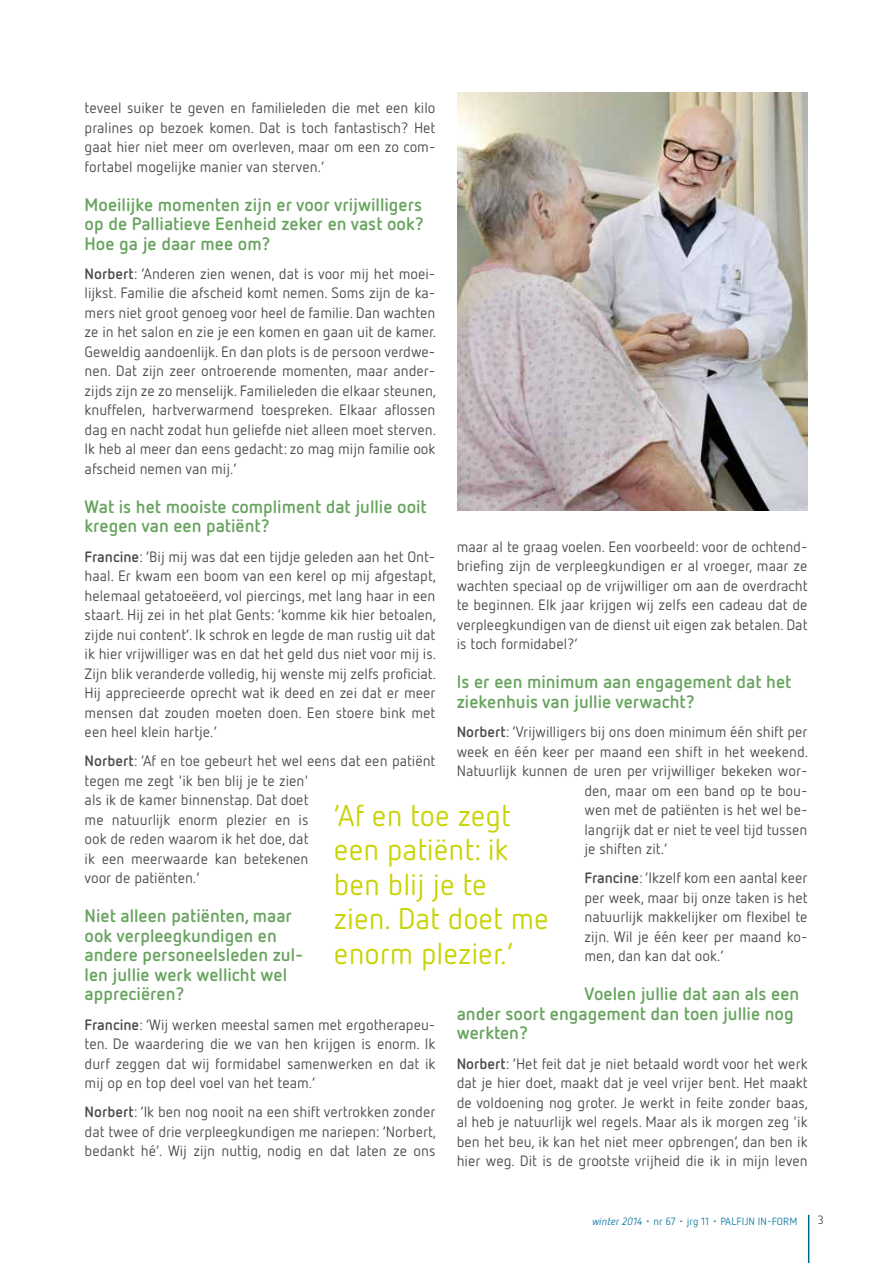
<style>
.page{position:relative;width:893px;height:1263px;background:#fff}
.page>*{position:absolute;margin:0;border:0;box-sizing:border-box;transform-origin:0 0}
.t1{font:30px/34.5px "Netto OT";color:#c8d300}
.t2{font:700 18px/19.5px "Netto OT";color:#67a35e}
.t3{font:15px/19.5px "Netto OT";color:#4a4a49;text-align:justify}
.t4{font:12px "Netto OT";color:#4a4a49}
.t5{font:10.5px "Netto OT";letter-spacing:.01em;color:#0a79a0}
.s1{font-weight:700}
.s2{font-style:italic}
</style>
<div class="page">
<hr style="left:808px;top:1215px;width:1px;height:48px;background:#00668f">
<img style="left:457px;top:92px;width:351px;height:418px">
<p class="t3" style="left:85px;top:98px;width:352px">teveel suiker te geven en familieleden die met een kilo pralines op bezoek komen. Dat is toch fantastisch? Het gaat hier niet meer om overleven, maar om een zo com&shy;fortabel mogelijke manier van sterven.’</p>
<p class="t2" style="left:85px;top:194px;width:341px;text-align:justify">Moeilijke momenten zijn er voor vrijwilligers op de Palliatieve Eenheid zeker en vast ook?<br>Hoe ga je daar mee om?</p>
<p class="t3" style="left:85px;top:264px;width:353px"><span class="s1">Norbert</span>: ‘Anderen zien wenen, dat is voor mij het moei&shy;lijkst. Familie die afscheid komt nemen. Soms zijn de ka&shy;mers niet groot genoeg voor heel de familie. Dan wachten ze in het salon en zie je een komen en gaan uit de kamer.<br>Geweldig aandoenlijk. En dan plots is de persoon verdwe&shy;nen. Dat zijn zeer ontroerende momenten, maar ander&shy;zijds zijn ze zo menselijk. Familieleden die elkaar steunen, knuffelen, hartverwarmend toespreken. Elkaar aflossen dag en nacht zodat hun geliefde niet alleen moet sterven.<br>Ik heb al meer dan eens gedacht: zo mag mijn familie ook afscheid nemen van mij.’</p>
<p class="t2" style="left:85px;top:496px;width:344px">Wat is het mooiste compliment dat jullie ooit kregen van een patiënt?</p>
<p class="t3" style="left:85px;top:546px;width:353px"><span class="s1">Francine</span>: ‘Bij mij was dat een tijdje geleden aan het Ont&shy;haal. Er kwam een boom van een kerel op mij afgestapt, helemaal getatoeëerd, vol piercings, met lang haar in een staart. Hij zei in het plat Gents: ‘komme kik hier betoalen, zijde nui content’. Ik schrok en legde de man rustig uit dat ik hier vrijwilliger was en dat het geld dus niet voor mij is.<br>Zijn blik veranderde volledig, hij wenste mij zelfs proficiat.<br>Hij apprecieerde oprecht wat ik deed en zei dat er meer mensen dat zouden moeten doen. Een stoere bink met een heel klein hartje.’</p>
<p class="t3" style="left:85px;top:751px;width:352px;text-align:left"><span class="s1">Norbert</span>: ‘Af en toe gebeurt het wel eens dat een patiënt tegen me zegt 'ik ben blij je te zien'<br>als ik de kamer binnenstap. Dat doet<br>me natuurlijk enorm plezier en is<br>ook de reden waarom ik het doe, dat<br>ik een meerwaarde kan betekenen<br>voor de patiënten.’</p>
<p class="t2" style="left:85px;top:906px;width:220px">Niet alleen patiënten, maar ook verpleegkundigen en andere personeelsleden zul&shy;len jullie werk wellicht wel appreciëren?</p>
<p class="t3" style="left:85px;top:1014px;width:352px"><span class="s1">Francine</span>: ‘Wij werken meestal samen met ergotherapeu&shy;ten. De waardering die we van hen krijgen is enorm. Ik durf zeggen dat wij formidabel samenwerken en dat ik mij op en top deel voel van het team.’</p>
<p class="t3" style="left:85px;top:1102px;width:353px"><span class="s1">Norbert</span>: ‘Ik ben nog nooit na een shift vertrokken zonder dat twee of drie verpleegkundigen me nariepen: ‘Norbert, bedankt hé’. Wij zijn nuttig, nodig en dat laten ze ons</p>
<p class="t3" style="left:457px;top:537px;width:352px">maar al te graag voelen. Een voorbeeld: voor de ochtend&shy;briefing zijn de verpleegkundigen er al vroeger, maar ze wachten speciaal op de vrijwilliger om aan de overdracht te beginnen. Elk jaar krijgen wij zelfs een cadeau dat de verpleegkundigen van de dienst uit eigen zak betalen. Dat is toch formidabel?’</p>
<p class="t2" style="left:457px;top:672px;width:336px">Is er een minimum aan engagement dat het ziekenhuis van jullie verwacht?</p>
<p class="t3" style="left:457px;top:722px;width:352px"><span class="s1">Norbert</span>: ‘Vrijwilligers bij ons doen minimum één shift per</p>
<p class="t3" style="left:457px;top:741px;width:353px">week en één keer per maand een shift in het weekend.</p>
<p class="t3" style="left:457px;top:761px;width:352px">Natuurlijk kunnen de uren per vrijwilliger bekeken wor-</p>
<p class="t3" style="left:584px;top:780px;width:225px">den, maar om een band op te bou-</p>
<p class="t3" style="left:584px;top:800px;width:225px">wen met de patiënten is het wel be-</p>
<p class="t3" style="left:584px;top:819px;width:224px">langrijk dat er niet te veel tijd tussen</p>
<p class="t3" style="left:584px;top:839px;width:84px">je shiften zit.’</p>
<p class="t3" style="left:584px;top:868px;width:225px"><span class="s1">Francine</span>: ‘Ikzelf kom een aantal keer per week, maar bij onze taken is het natuurlijk makkelijker om flexibel te zijn. Wil je één keer per maand ko&shy;men, dan kan dat ook.’</p>
<p class="t2" style="left:457px;top:984px;width:344px;text-indent:128px">Voelen jullie dat aan als een ander soort engagement dan toen jullie nog werkten?</p>
<p class="t3" style="left:457px;top:1053px;width:353px"><span class="s1">Norbert</span>: ‘Het feit dat je niet betaald wordt voor het werk dat je hier doet, maakt dat je veel vrijer bent. Het maakt de voldoening nog groter. Je werkt in feite zonder baas, al heb je natuurlijk wel regels. Maar als ik morgen zeg 'ik ben het beu, ik kan het niet meer opbrengen’, dan ben ik hier weg. Dit is de grootste vrijheid die ik in mijn leven</p>
<h1 class="t1" style="left:334px;top:798px;width:216px">‘Af en toe zegt een patiënt: ik ben blij je te zien. Dat doet me enorm plezier.’</h1>
<p class="t5" style="left:592px;top:1214px;width:206px"><span class="s2">winter 2014</span> • nr 67 • jrg 11 • PALFIJN IN-FORM</p>
<p class="t4" style="left:818px;top:1212px;width:8px">3</p>
</div>
